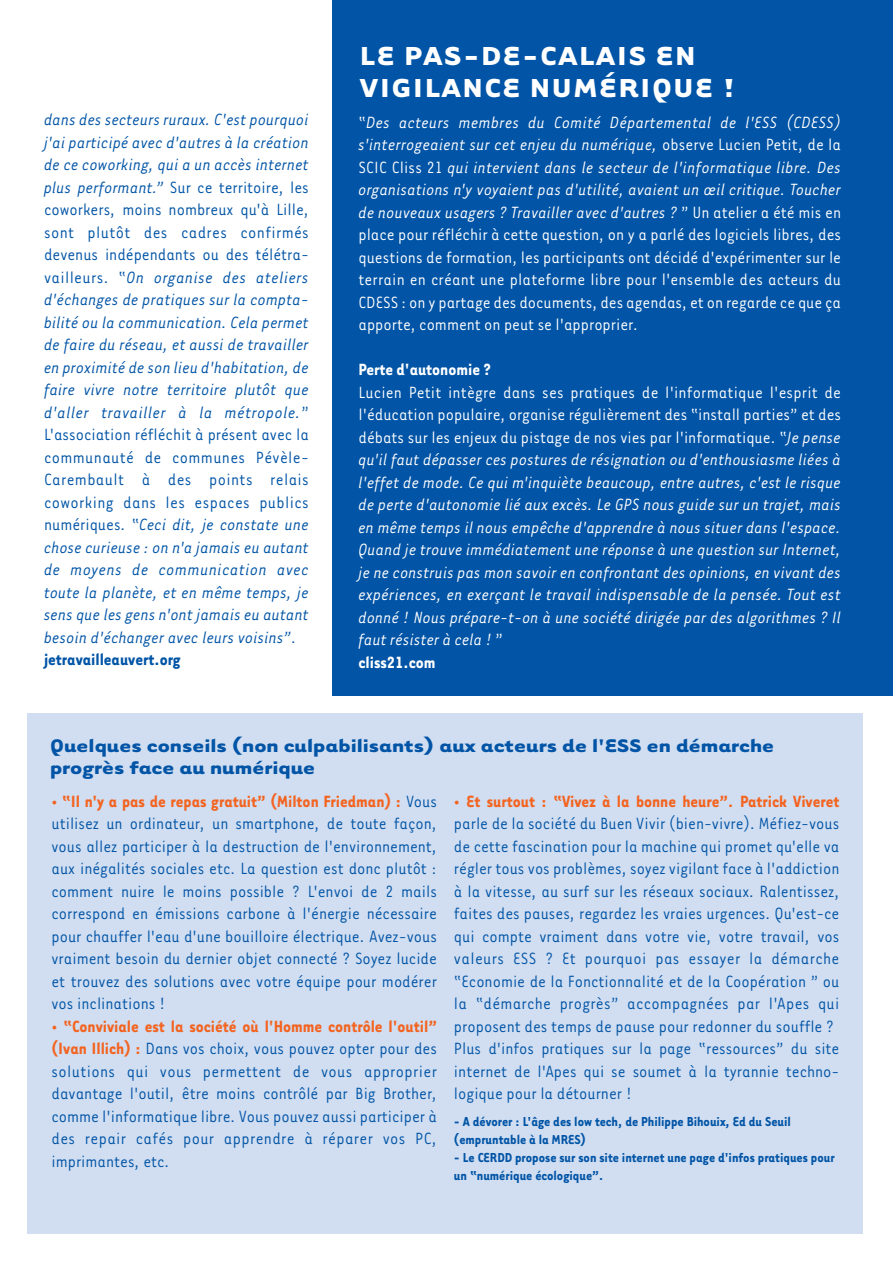
<style>
.page{position:relative;width:893px;height:1263px;background:#fff}
.page>*{position:absolute;margin:0;border:0;box-sizing:border-box;transform-origin:0 0}
.t1{font:700 30px/31.5px "Tarzana Wide";letter-spacing:.05em;color:#fff}
.t2{font:700 21px/22.5px "Tarzana Wide";color:#0154a6}
.t3{font:18.75px/22.5px "Tarzana Narrow";color:#0154a6;text-align:justify}
.t4{font:italic 18.75px/22.5px "Tarzana Narrow";color:#0154a6}
.t5{font:italic 18.75px/22.5px "Tarzana Narrow";color:#fff}
.t6{font:18.75px/22.5px "Tarzana Narrow";color:#fff;text-align:justify}
.t7{font:700 18.75px "Tarzana Narrow";color:#f36421}
.t8{font:700 18.75px "Tarzana Narrow";color:#fff}
.t9{font:700 15px/18px "Tarzana Narrow";color:#0154a6}
.s1{font-style:normal}
.s2{font-weight:700;font-style:normal}
.s3{font-style:italic}
.s4{font-weight:700;color:#f36421}
</style>
<div class="page">
<div style="left:27px;top:713px;width:835px;height:521px;background:#d1def1"></div>
<div style="left:332px;top:0;width:561px;height:695px;background:#0154a6"></div>
<h1 class="t1" style="left:360px;top:39px;width:377px">LE PAS-DE-CALAIS EN<br>VIGILANCE NUMÉRIQUE !</h1>
<p class="t4" style="left:44px;top:108px;width:266px">dans des secteurs ruraux. C'est pourquoi j'ai participé avec d'autres à la création de ce coworking, qui a un accès internet plus performant.” <span class="s1">Sur ce territoire, les coworkers, moins nombreux qu'à Lille, sont plutôt des cadres confirmés devenus indépendants ou des télétra&shy;vailleurs. “</span>On organise des ateliers d'échanges de pratiques sur la compta&shy;bilité ou la communication. Cela permet de faire du réseau, et aussi de travailler en proximité de son lieu d'habitation, de faire vivre notre territoire plutôt que d'aller travailler à la métropole.<span class="s1">” L'association réfléchit à présent avec la communauté de communes Pévèle-Carembault à des points relais coworking dans les espaces publics numériques. “</span>Ceci dit, je constate une chose curieuse : on n'a jamais eu autant de moyens de communication avec toute la planète, et en même temps, je sens que les gens n'ont jamais eu autant besoin d'échanger avec leurs voisins”<span class="s1">. </span><span class="s2">jetravailleauvert.org</span></p>
<p class="t6" style="left:358px;top:110px;width:484px">“<span class="s3">Des acteurs membres du Comité Départemental de l'ESS (CDESS) s'interrogeaient sur cet enjeu du numérique,</span> observe Lucien Petit, de la SCIC Cliss 21 <span class="s3">qui intervient dans le secteur de l'informatique libre. Des organisations n'y voyaient pas d'utilité, avaient un œil critique. Toucher de nouveaux usagers ? Travailler avec d'autres ?</span> ” Un atelier a été mis en place pour réfléchir à cette question, on y a parlé des logiciels libres, des questions de formation, les participants ont décidé d'expérimenter sur le terrain en créant une plateforme libre pour l'ensemble des acteurs du CDESS : on y partage des documents, des agendas, et on regarde ce que ça apporte, comment on peut se l'approprier.</p>
<p class="t8" style="left:358px;top:358px;width:134px">Perte d'autonomie ?</p>
<p class="t5" style="left:358px;top:380px;width:484px"><span class="s1">Lucien Petit intègre dans ses pratiques de l'informatique l'esprit de l'éducation populaire, organise régulièrement des “install parties” et des débats sur les enjeux du pistage de nos vies par l'informatique. “</span>Je pense qu'il faut dépasser ces postures de résignation ou d'enthousiasme liées à l'effet de mode. Ce qui m'inquiète beaucoup, entre autres, c'est le risque de perte d'autonomie lié aux excès. Le GPS nous guide sur un trajet, mais en même temps il nous empêche d'apprendre à nous situer dans l'espace.<br>Quand je trouve immédiatement une réponse à une question sur Internet, je ne construis pas mon savoir en confrontant des opinions, en vivant des expériences, en exerçant le travail indispensable de la pensée. Tout est donné ! Nous prépare-t-on à une société dirigée par des algorithmes ? Il faut résister à cela ! <span class="s1">”<br></span><span class="s2">cliss21.com</span></p>
<p class="t2" style="left:50px;top:733px;width:726px">Quelques conseils (non culpabilisants) aux acteurs de l'ESS en démarche progrès face au numérique</p>
<p class="t3" style="left:52px;top:789px;width:387px"><span class="s4">• “Il n'y a pas de repas gratuit” (Milton Friedman) :</span> Vous utilisez un ordinateur, un smartphone, de toute façon, vous allez participer à la destruction de l'environnement, aux inégalités sociales etc. La question est donc plutôt : comment nuire le moins possible ? L'envoi de 2 mails correspond en émissions carbone à l'énergie nécessaire pour chauffer l'eau d'une bouilloire électrique. Avez-vous vraiment besoin du dernier objet connecté ? Soyez lucide et trouvez des solutions avec votre équipe pour modérer vos inclinations !</p>
<p class="t3" style="left:52px;top:1014px;width:387px"><span class="s4">• “Conviviale est la société où l'Homme contrôle l'outil” (Ivan Illich) :</span> Dans vos choix, vous pouvez opter pour des solutions qui vous permettent de vous approprier davantage l'outil, être moins contrôlé par Big Brother, comme l'informatique libre. Vous pouvez aussi participer à des repair cafés pour apprendre à réparer vos PC, imprimantes, etc.</p>
<p class="t7" style="left:454px;top:789px;width:387px">• Et surtout : “Vivez à la bonne heure”. Patrick Viveret</p>
<p class="t3" style="left:454px;top:811px;width:387px;text-align:left">parle de la société du Buen Vivir (bien-vivre). Méfiez-vous de cette fascination pour la machine qui promet qu'elle va régler tous vos problèmes, soyez vigilant face à l'addiction à la vitesse, au surf sur les réseaux sociaux. Ralentissez, faites des pauses, regardez les vraies urgences. Qu'est-ce qui compte vraiment dans votre vie, votre travail, vos valeurs ESS ? Et pourquoi pas essayer la démarche “Economie de la Fonctionnalité et de la Coopération ” ou la “démarche progrès” accompagnées par l'Apes qui proposent des temps de pause pour redonner du souffle ?<br>Plus d'infos pratiques sur la page “ressources” du site internet de l'Apes qui se soumet à la tyrannie techno&shy;logique pour la détourner !</p>
<p class="t9" style="left:454px;top:1112px;width:338px">- A dévorer : L'âge des low tech, de Philippe Bihouix, Ed du Seuil (empruntable à la MRES)</p>
<p class="t9" style="left:454px;top:1148px;width:382px">- Le CERDD propose sur son site internet une page d'infos pratiques pour un “numérique écologique”.</p>
</div>
